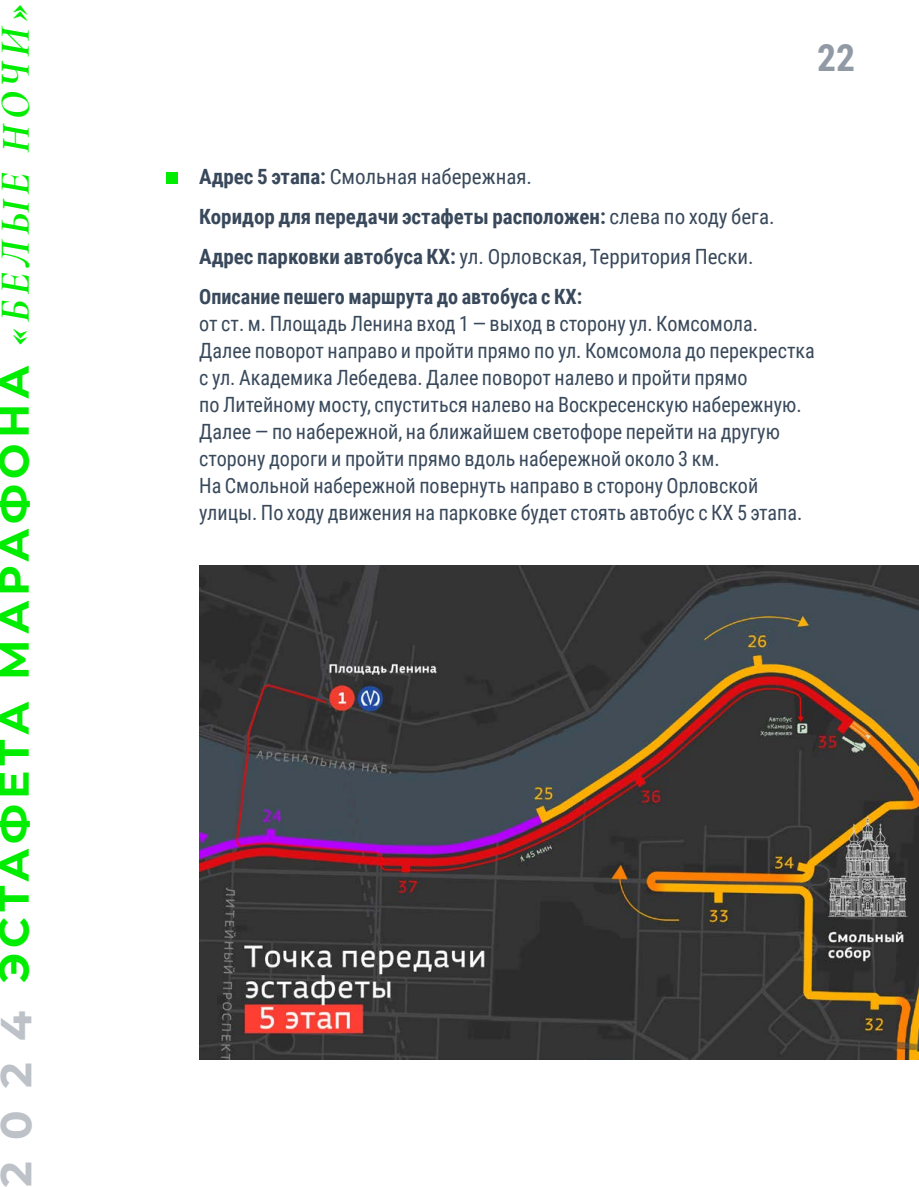
<style>
.page{position:relative;width:919px;height:1187px;background:#fff}
.page>*{position:absolute;margin:0;border:0;box-sizing:border-box;transform-origin:0 0}
.t1{font:700 43.5px "Montserrat";color:#bdc2c8}
.t2{font:700 42px "Montserrat";letter-spacing:.12em;color:#00ed00}
.t3{font:700 37.5px "Roboto Condensed";color:#919aa4}
.t4{font:21px/27px "Roboto Condensed";color:#39495b;scale:.96 1}
.t5{font:700 21px/39.8px "Roboto Condensed";color:#39495b}
.s1{font-family:"Cormorant";font-style:italic}
.s2{font-weight:400}
</style>
<div class="page">
<div style="left:167px;top:173px;width:11px;height:11px;background:#00ed00"></div>
<img style="left:199px;top:565px;width:719px;height:494px">
<h2 class="t2" style="left:-14px;top:982px;width:980px;rotate:-90deg">ЭСТАФЕТА МАРАФОНА <span class="s1">«БЕЛЫЕ НОЧИ»</span></h2>
<h1 class="t1" style="left:-13px;top:1186px;width:177px;rotate:-90deg">2024</h1>
<h3 class="t3" style="left:817px;top:31px;width:39px">22</h3>
<p class="t5" style="left:199px;top:156px;width:577px">Адрес 5 этапа: <span class="s2">Смольная набережная.<br></span>Коридор для передачи эстафеты расположен: <span class="s2">слева по ходу бега.<br></span>Адрес парковки автобуса КХ: <span class="s2">ул. Орловская, Территория Пески.<br></span>Описание пешего маршрута до автобуса с КХ:</p>
<p class="t4" style="left:199px;top:309px;width:642px">от ст. м. Площадь Ленина вход 1 — выход в сторону ул. Комсомола.<br>Далее поворот направо и пройти прямо по ул. Комсомола до перекрестка с ул. Академика Лебедева. Далее поворот налево и пройти прямо<br>по Литейному мосту, спуститься налево на Воскресенскую набережную.<br>Далее — по набережной, на ближайшем светофоре перейти на другую сторону дороги и пройти прямо вдоль набережной около 3 км.<br>На Смольной набережной повернуть направо в сторону Орловской улицы. По ходу движения на парковке будет стоять автобус с КХ 5 этапа.</p>
</div>
